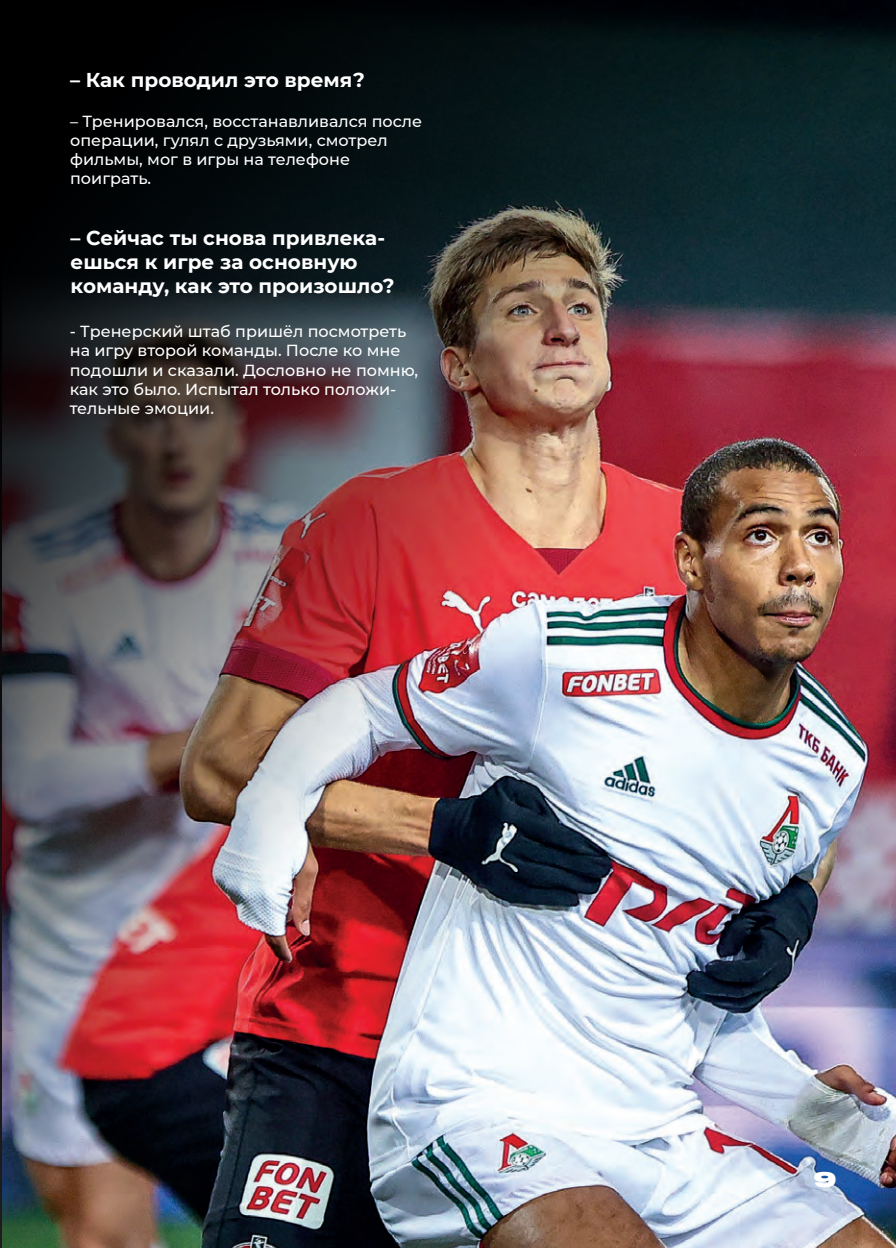
<style>
.page{position:relative;width:896px;height:1248px;background:#fff}
.page>*{position:absolute;margin:0;border:0;box-sizing:border-box;transform-origin:0 0}
.t1{font:700 20px/24px "Montserrat";color:#fff}
.t2{font:800 20px "Druk Wide Cyr";color:#fff}
.t3{font:500 16px/19.2px "Montserrat";color:#fff}
</style>
<div class="page">
<img style="left:0;top:0;width:896px;height:1247px">
<p class="t1" style="left:70px;top:67px;width:296px">– Как проводил это время?</p>
<p class="t3" style="left:70px;top:111px;width:353px">– Тренировался, восстанавливался после операции, гулял с друзьями, смотрел фильмы, мог в игры на телефоне поиграть.</p>
<p class="t1" style="left:71px;top:225px;width:325px">– Сейчас ты снова привлека&shy;ешься к игре за основную команду, как это произошло?</p>
<p class="t3" style="left:70px;top:321px;width:350px">- Тренерский штаб пришёл посмотреть на игру второй команды. После ко мне подошли и сказали. Дословно не помню, как это было. Испытал только положи&shy;тельные эмоции.</p>
<p class="t2" style="left:814px;top:1162px;width:23px">9</p>
</div>
